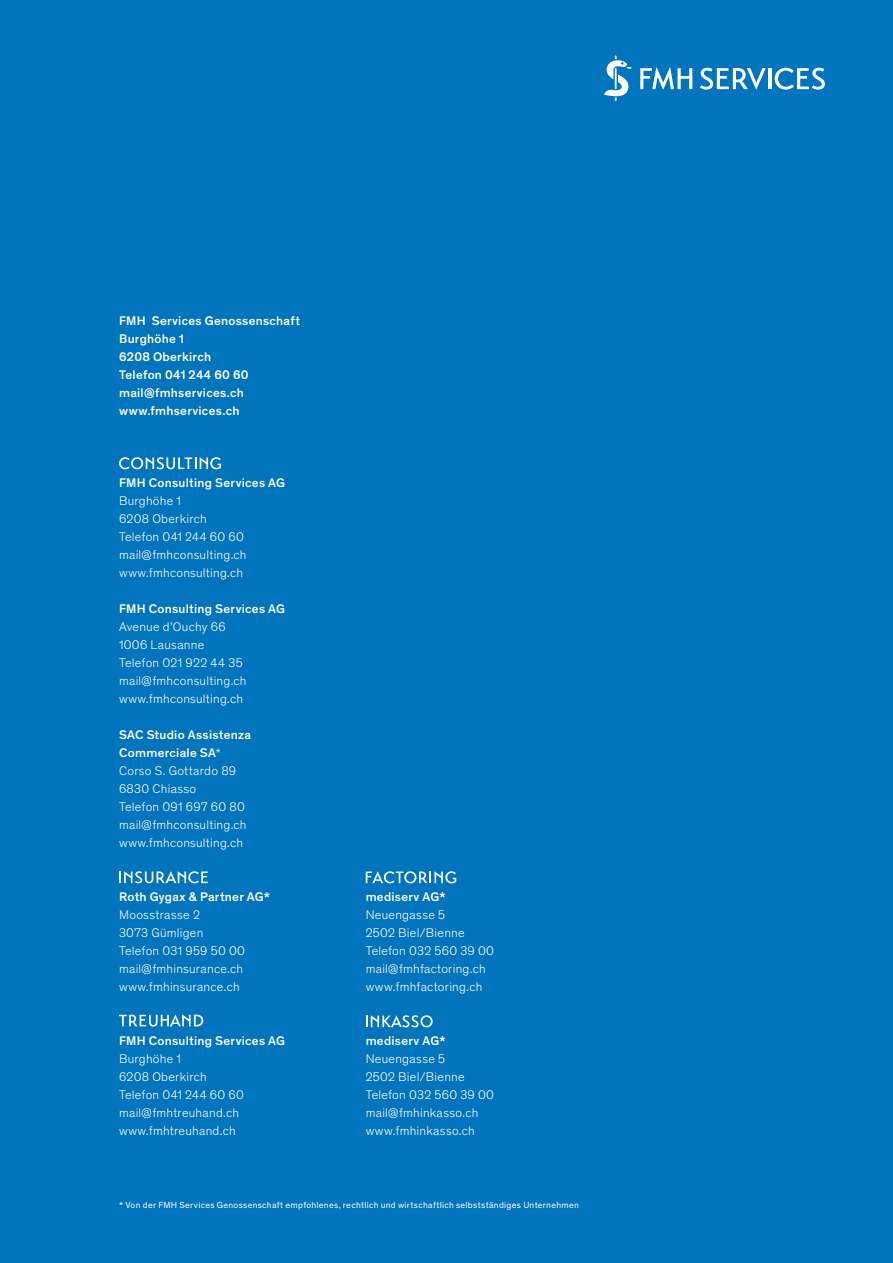
<style>
.page{position:relative;width:893px;height:1263px;background:#0074bc}
.page>*{position:absolute;margin:0;border:0;box-sizing:border-box;transform-origin:0 0}
.t1{font:300 12.75px/18px "Theinhardt";letter-spacing:.02em;color:#fff}
.t2{font:500 12.75px/18px "Theinhardt";letter-spacing:.02em;color:#fff}
.t3{font:9px "Theinhardt";letter-spacing:.03em;color:#fff}
.s1{font-weight:500}
</style>
<div class="page">
<svg style="left:700px;top:67px;width:66px;height:23px"></svg>
<hr style="left:768px;top:68px;width:3px;height:21px;background:#fff">
<svg style="left:775px;top:68px;width:50px;height:22px"></svg>
<svg style="left:640px;top:67px;width:52px;height:22px"></svg>
<svg style="left:604px;top:55px;width:28px;height:46px"></svg>
<svg style="left:119px;top:457px;width:102px;height:12px"></svg>
<svg style="left:119px;top:871px;width:89px;height:12px"></svg>
<svg style="left:119px;top:1014px;width:84px;height:13px"></svg>
<svg style="left:366px;top:871px;width:90px;height:12px"></svg>
<svg style="left:366px;top:1015px;width:67px;height:12px"></svg>
<p class="t2" style="left:119px;top:311px;width:183px">FMH Services Genossenschaft<br>Burghöhe 1<br>6208 Oberkirch<br>Telefon 041 244 60 60 mail@fmhservices.ch www.fmhservices.ch</p>
<p class="t2" style="left:119px;top:473px;width:167px">FMH Consulting Services AG</p>
<p class="t1" style="left:119px;top:491px;width:129px">Burghöhe 1<br>6208 Oberkirch<br>Telefon 041 244 60 60 mail@fmhconsulting.ch www.fmhconsulting.ch</p>
<p class="t2" style="left:119px;top:599px;width:167px">FMH Consulting Services AG</p>
<p class="t1" style="left:119px;top:617px;width:129px">Avenue d’Ouchy 66<br>1006 Lausanne<br>Telefon 021 922 44 35 mail@fmhconsulting.ch www.fmhconsulting.ch</p>
<p class="t1" style="left:119px;top:725px;width:134px"><span class="s1">SAC Studio Assistenza<br>Commerciale SA</span>*<br>Corso S. Gottardo 89<br>6830 Chiasso<br>Telefon 091 697 60 80 mail@fmhconsulting.ch www.fmhconsulting.ch</p>
<p class="t2" style="left:119px;top:887px;width:153px">Roth Gygax &amp; Partner AG*</p>
<p class="t1" style="left:119px;top:905px;width:128px">Moosstrasse 2<br>3073 Gümligen<br>Telefon 031 959 50 00 mail@fmhinsurance.ch www.fmhinsurance.ch</p>
<p class="t2" style="left:119px;top:1031px;width:167px">FMH Consulting Services AG</p>
<p class="t1" style="left:119px;top:1049px;width:126px">Burghöhe 1<br>6208 Oberkirch<br>Telefon 041 244 60 60 mail@fmhtreuhand.ch www.fmhtreuhand.ch</p>
<p class="t2" style="left:366px;top:887px;width:81px">mediserv AG*</p>
<p class="t1" style="left:366px;top:905px;width:130px">Neuengasse 5<br>2502 Biel/Bienne<br>Telefon 032 560 39 00 mail@fmhfactoring.ch www.fmhfactoring.ch</p>
<p class="t2" style="left:366px;top:1031px;width:81px">mediserv AG*</p>
<p class="t1" style="left:366px;top:1049px;width:130px">Neuengasse 5<br>2502 Biel/Bienne<br>Telefon 032 560 39 00 mail@fmhinkasso.ch www.fmhinkasso.ch</p>
<p class="t3" style="left:119px;top:1198px;width:461px">* Von der FMH Services Genossenschaft empfohlenes, rechtlich und wirtschaftlich selbstständiges Unternehmen</p>
</div>
